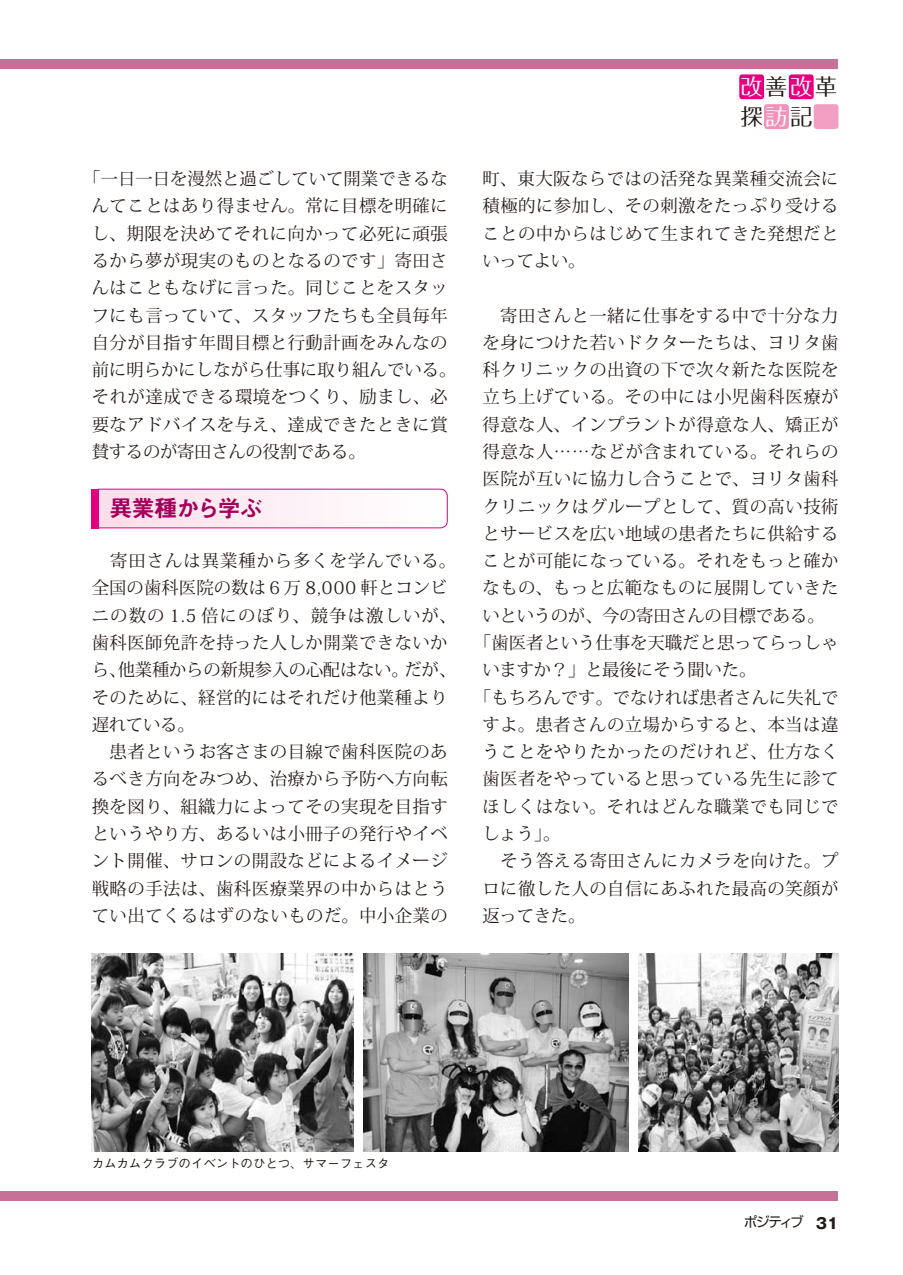
<style>
.page{position:relative;width:903px;height:1275px;background:#fff}
.page>*{position:absolute;margin:0;border:0;box-sizing:border-box;transform-origin:0 0}
.t1{font:23.62px "Midashi Go Pro MB31";letter-spacing:-.065em;color:#a4005b}
.t2{font:22.4px/29.8px "Folk Pro";letter-spacing:.11em;color:#231916}
.t3{font:17.32px/27.3px "Koz Min Pro";letter-spacing:.03em;color:#231916}
.t4{font:17.32px "Koz Min Pro";color:#231916}
.t5{font:17.32px "Koz Min Pro";letter-spacing:-.015em;color:#231916}
.t6{font:13.65px "Shin Go Pro";letter-spacing:-.15em;color:#231916}
.t7{font:500 12.42px "Gothic BBB Pro";color:#231916}
.s1{color:#fff}
.s2{font-family:"Gothic MB101 Pro";font-weight:700;font-size:14.88px}
</style>
<div class="page">
<div style="left:0;top:60px;width:838px;height:9px;background:#c77198"></div>
<div style="left:0;top:1191px;width:838px;height:9px;background:#c77198"></div>
<div style="left:739px;top:74px;width:25px;height:25px;background:#e4007f;border-radius:3px"></div>
<div style="left:789px;top:74px;width:25px;height:25px;background:#e4007f;border-radius:3px"></div>
<div style="left:764px;top:104px;width:25px;height:25px;background:#ef93bb;border-radius:3px"></div>
<div style="left:814px;top:104px;width:24px;height:25px;background:#f19fc2;border-radius:3px"></div>
<div style="left:92px;top:489px;width:355px;height:39px;background:linear-gradient(to right,#faddea,#fff);border-radius:7px"></div>
<div style="left:92px;top:489px;width:356px;height:39px;border:1px solid #e4007f;border-radius:7px"></div>
<div style="left:92px;top:489px;width:7px;height:39px;background:#e4007f"></div>
<img style="left:92px;top:953px;width:262px;height:199px">
<img style="left:364px;top:953px;width:265px;height:198px">
<img style="left:639px;top:953px;width:199px;height:199px">
<p class="t3" style="left:92px;top:165px;width:366px;text-indent:-9px">「一日一日を漫然と過ごしていて開業できるなんてことはあり得ません。常に目標を明確にし、期限を決めてそれに向かって必死に頑張るから夢が現実のものとなるのです」寄田さんはこともなげに言った。同じことをスタッフにも言っていて、スタッフたちも全員毎年自分が目指す年間目標と行動計画をみんなの前に明らかにしながら仕事に取り組んでいる。それが達成できる環境をつくり、励まし、必要なアドバイスを与え、達成できたときに賞賛するのが寄田さんの役割である。</p>
<h1 class="t1" style="left:109px;top:490px;width:155px">異業種から学ぶ</h1>
<p class="t3" style="left:92px;top:547px;width:366px">　寄田さんは異業種から多くを学んでいる。全国の歯科医院の数は６万 8,000 軒とコンビニの数の 1.5 倍にのぼり、競争は激しいが、歯科医師免許を持った人しか開業できないから、他業種からの新規参入の心配はない。だが、そのために、経営的にはそれだけ他業種より遅れている。<br>　患者というお客さまの目線で歯科医院のあるべき方向をみつめ、治療から予防へ方向転換を図り、組織力によってその実現を目指すというやり方、あるいは小冊子の発行やイベント開催、サロンの開設などによるイメージ戦略の手法は、歯科医療業界の中からはとうてい出てくるはずのないものだ。中小企業の</p>
<p class="t2" style="left:740px;top:69px;width:98px"><span class="s1">改</span>善<span class="s1">改</span>革探<span class="s1">訪</span>記</p>
<p class="t3" style="left:482px;top:165px;width:358px;text-align:justify">町、東大阪ならではの活発な異業種交流会に積極的に参加し、その刺激をたっぷり受けることの中からはじめて生まれてきた発想だといってよい。</p>
<p class="t3" style="left:482px;top:301px;width:357px">　寄田さんと一緒に仕事をする中で十分な力</p>
<p class="t3" style="left:482px;top:328px;width:358px">を身につけた若いドクターたちは、ヨリタ歯</p>
<p class="t3" style="left:482px;top:356px;width:357px">科クリニックの出資の下で次々新たな医院を</p>
<p class="t3" style="left:482px;top:383px;width:358px">立ち上げている。その中には小児歯科医療が</p>
<p class="t3" style="left:482px;top:410px;width:357px">得意な人、インプラントが得意な人、矯正が</p>
<p class="t3" style="left:482px;top:437px;width:357px">得意な人……などが含まれている。それらの</p>
<p class="t3" style="left:482px;top:465px;width:358px">医院が互いに協力し合うことで、ヨリタ歯科</p>
<p class="t3" style="left:482px;top:492px;width:358px">クリニックはグループとして、質の高い技術</p>
<p class="t3" style="left:482px;top:519px;width:357px">とサービスを広い地域の患者たちに供給する</p>
<p class="t3" style="left:482px;top:547px;width:358px">ことが可能になっている。それをもっと確か</p>
<p class="t3" style="left:482px;top:574px;width:358px">なもの、もっと広範なものに展開していきた</p>
<p class="t5" style="left:482px;top:603px;width:344px">いというのが、今の寄田さんの目標である。</p>
<p class="t4" style="left:474px;top:630px;width:366px">「歯医者という仕事を天職だと思ってらっしゃ</p>
<p class="t5" style="left:482px;top:658px;width:275px">いますか？」と最後にそう聞いた。</p>
<p class="t4" style="left:474px;top:685px;width:366px">「もちろんです。でなければ患者さんに失礼で</p>
<p class="t3" style="left:482px;top:710px;width:357px">すよ。患者さんの立場からすると、本当は違</p>
<p class="t3" style="left:482px;top:738px;width:358px">うことをやりたかったのだけれど、仕方なく</p>
<p class="t3" style="left:482px;top:765px;width:357px">歯医者をやっていると思っている先生に診て</p>
<p class="t3" style="left:482px;top:792px;width:358px">ほしくはない。それはどんな職業でも同じで</p>
<p class="t3" style="left:482px;top:819px;width:79px">しょう」。</p>
<p class="t3" style="left:482px;top:847px;width:358px">　そう答える寄田さんにカメラを向けた。プ</p>
<p class="t3" style="left:482px;top:874px;width:357px">ロに徹した人の自信にあふれた最高の笑顔が</p>
<p class="t3" style="left:482px;top:901px;width:105px">返ってきた。</p>
<p class="t7" style="left:92px;top:1153px;width:299px">カムカムクラブのイベントのひとつ、サマーフェスタ</p>
<p class="t6" style="left:744px;top:1211px;width:96px">ポジティブ <span class="s2">31</span></p>
</div>
